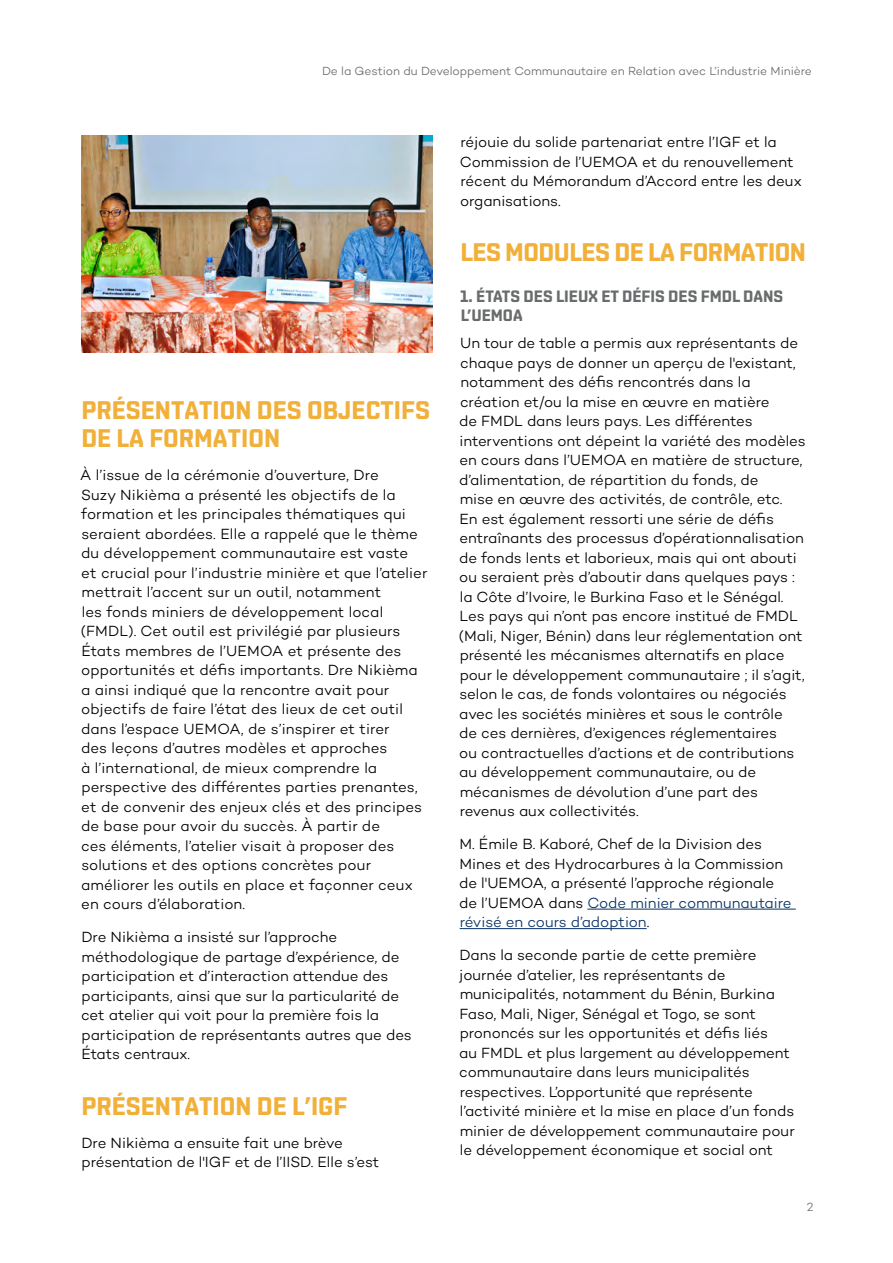
<style>
.page{position:relative;width:893px;height:1263px;background:#fff}
.page>*{position:absolute;margin:0;border:0;box-sizing:border-box;transform-origin:0 0}
.t1{font:700 25.5px/28.5px "Shentox";color:#f1b039}
.t2{font:700 25.5px "Shentox";letter-spacing:-.02em;color:#f1b039}
.t3{font:700 16.5px/19.5px "Shentox";color:#696c6d}
.t4{font:300 15px/19.5px "Campton";color:#000}
.t5{font:300 12px "Campton";letter-spacing:-.005em;color:#696c6d}
.s1{color:#093266}
</style>
<div class="page">
<hr style="left:587px;top:909px;width:209px;height:1px;background:#093266">
<hr style="left:460px;top:928px;width:187px;height:1px;background:#093266">
<img style="left:81px;top:135px;width:352px;height:217px">
<p class="t5" style="left:322px;top:64px;width:491px">De la Gestion du Developpement Communautaire en Relation avec L’industrie Minière</p>
<h1 class="t1" style="left:81px;top:396px;width:350px">PRÉSENTATION DES OBJECTIFS<br>DE LA FORMATION</h1>
<p class="t4" style="left:80px;top:465px;width:349px">À l’issue de la cérémonie d’ouverture, Dre<br>Suzy Nikièma a présenté les objectifs de la formation et les principales thématiques qui seraient abordées. Elle a rappelé que le thème du développement communautaire est vaste<br>et crucial pour l’industrie minière et que l’atelier mettrait l’accent sur un outil, notamment<br>les fonds miniers de développement local (FMDL). Cet outil est privilégié par plusieurs États membres de l’UEMOA et présente des opportunités et défis importants. Dre Nikièma a ainsi indiqué que la rencontre avait pour objectifs de faire l’état des lieux de cet outil dans l’espace UEMOA, de s’inspirer et tirer<br>des leçons d’autres modèles et approches<br>à l’international, de mieux comprendre la perspective des différentes parties prenantes, et de convenir des enjeux clés et des principes de base pour avoir du succès. À partir de<br>ces éléments, l’atelier visait à proposer des solutions et des options concrètes pour améliorer les outils en place et façonner ceux en cours d’élaboration.</p>
<p class="t4" style="left:81px;top:927px;width:332px">Dre Nikièma a insisté sur l’approche méthodologique de partage d’expérience, de participation et d’interaction attendue des participants, ainsi que sur la particularité de cet atelier qui voit pour la première fois la participation de représentants autres que des États centraux.</p>
<h1 class="t1" style="left:81px;top:1092px;width:267px">PRÉSENTATION DE L’IGF</h1>
<p class="t4" style="left:81px;top:1133px;width:299px">Dre Nikièma a ensuite fait une brève présentation de l'IGF et de l’IISD. Elle s’est</p>
<p class="t4" style="left:460px;top:132px;width:343px">réjouie du solide partenariat entre l’IGF et la Commission de l’UEMOA et du renouvellement récent du Mémorandum d’Accord entre les deux organisations.</p>
<h1 class="t2" style="left:460px;top:237px;width:347px">LES MODULES DE LA FORMATION</h1>
<p class="t3" style="left:460px;top:286px;width:324px">1. ÉTATS DES LIEUX ET DÉFIS DES FMDL DANS<br>L’UEMOA</p>
<p class="t4" style="left:459px;top:333px;width:348px">Un tour de table a permis aux représentants de chaque pays de donner un aperçu de l'existant, notamment des défis rencontrés dans la création et/ou la mise en œuvre en matière<br>de FMDL dans leurs pays. Les différentes interventions ont dépeint la variété des modèles en cours dans l’UEMOA en matière de structure, d’alimentation, de répartition du fonds, de<br>mise en œuvre des activités, de contrôle, etc.<br>En est également ressorti une série de défis entraînants des processus d’opérationnalisation de fonds lents et laborieux, mais qui ont abouti ou seraient près d’aboutir dans quelques pays : la Côte d’Ivoire, le Burkina Faso et le Sénégal.<br>Les pays qui n’ont pas encore institué de FMDL (Mali, Niger, Bénin) dans leur réglementation ont présenté les mécanismes alternatifs en place pour le développement communautaire ; il s’agit, selon le cas, de fonds volontaires ou négociés avec les sociétés minières et sous le contrôle<br>de ces dernières, d’exigences réglementaires<br>ou contractuelles d’actions et de contributions au développement communautaire, ou de mécanismes de dévolution d’une part des revenus aux collectivités.</p>
<p class="t4" style="left:459px;top:834px;width:334px">M. Émile B. Kaboré, Chef de la Division des Mines et des Hydrocarbures à la Commission de l'UEMOA, a présenté l’approche régionale de l’UEMOA dans <span class="s1">Code minier communautaire révisé en cours d’adoption</span>.</p>
<p class="t4" style="left:459px;top:945px;width:337px">Dans la seconde partie de cette première journée d’atelier, les représentants de municipalités, notamment du Bénin, Burkina Faso, Mali, Niger, Sénégal et Togo, se sont prononcés sur les opportunités et défis liés<br>au FMDL et plus largement au développement communautaire dans leurs municipalités respectives. L’opportunité que représente l’activité minière et la mise en place d’un fonds minier de développement communautaire pour le développement économique et social ont</p>
<p class="t5" style="left:807px;top:1199px;width:8px">2</p>
</div>
